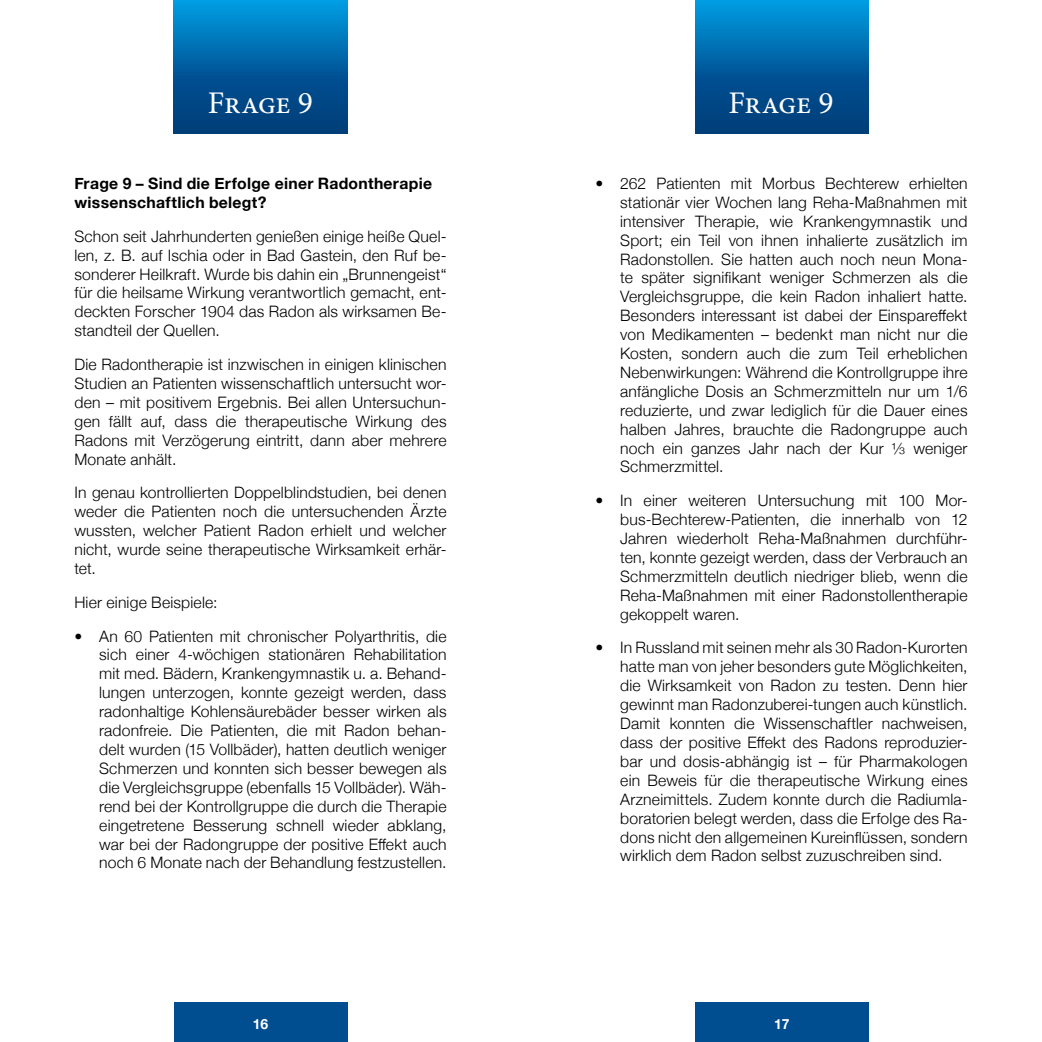
<style>
.page{position:relative;width:1042px;height:1042px;background:#fff}
.page>*{position:absolute;margin:0;border:0;box-sizing:border-box;transform-origin:0 0}
.t1{font:31.5px "Minion Pro";letter-spacing:-.015em;color:#fff}
.t2{font:300 15.75px/18.9px "Helvetica Neue";letter-spacing:.01em;color:#000;text-align:justify}
.t3{font:700 15.75px/18.9px "Helvetica Neue";letter-spacing:.02em;color:#000}
.t4{font:700 14px "Helvetica Neue";color:#fff}
</style>
<div class="page">
<div style="left:695px;top:0;width:174px;height:134px;background:linear-gradient(to bottom,#0095dc,#00316d)"></div>
<div style="left:174px;top:0;width:173px;height:134px;background:linear-gradient(to bottom,#0096dd,#00316d)"></div>
<div style="left:695px;top:1002px;width:174px;height:40px;background:#004d90"></div>
<div style="left:174px;top:1002px;width:173px;height:40px;background:#004d90"></div>
<h1 class="t1" style="left:208px;top:82px;width:106px">Frage 9</h1>
<p class="t3" style="left:74px;top:174px;width:359px">Frage 9 – Sind die Erfolge einer Radontherapie wissenschaftlich belegt?</p>
<p class="t2" style="left:74px;top:225px;width:374px">Schon seit Jahrhunderten genießen einige heiße Quel&shy;len, z. B. auf Ischia oder in Bad Gastein, den Ruf be&shy;sonderer Heilkraft. Wurde bis dahin ein „Brunnengeist“ für die heilsame Wirkung verantwortlich gemacht, ent&shy;deckten Forscher 1904 das Radon als wirksamen Be&shy;standteil der Quellen.</p>
<p class="t2" style="left:74px;top:354px;width:374px">Die Radontherapie ist inzwischen in einigen klinischen Studien an Patienten wissenschaftlich untersucht wor&shy;den – mit positivem Ergebnis. Bei allen Untersuchun&shy;gen fällt auf, dass die therapeutische Wirkung des Radons mit Verzögerung eintritt, dann aber mehrere Monate anhält.</p>
<p class="t2" style="left:74px;top:482px;width:374px">In genau kontrollierten Doppelblindstudien, bei denen weder die Patienten noch die untersuchenden Ärzte wussten, welcher Patient Radon erhielt und welcher nicht, wurde seine therapeutische Wirksamkeit erhär&shy;tet.</p>
<p class="t2" style="left:74px;top:591px;width:144px">Hier einige Beispiele:</p>
<p class="t2" style="left:99px;top:625px;width:349px;text-indent:-25px">• An 60 Patienten mit chronischer Polyarthritis, die sich einer 4-wöchigen stationären Rehabilitation mit med. Bädern, Krankengymnastik u. a. Behand&shy;lungen unterzogen, konnte gezeigt werden, dass radonhaltige Kohlensäurebäder besser wirken als radonfreie. Die Patienten, die mit Radon behan&shy;delt wurden (15 Vollbäder), hatten deutlich weniger Schmerzen und konnten sich besser bewegen als die Vergleichsgruppe (ebenfalls 15 Vollbäder). Wäh&shy;rend bei der Kontrollgruppe die durch die Therapie eingetretene Besserung schnell wieder abklang, war bei der Radongruppe der positive Effekt auch noch 6 Monate nach der Behandlung festzustellen.</p>
<h1 class="t1" style="left:728px;top:82px;width:106px">Frage 9</h1>
<p class="t2" style="left:620px;top:173px;width:349px;text-indent:-25px">• 262 Patienten mit Morbus Bechterew erhielten stationär vier Wochen lang Reha-Maßnahmen mit intensiver Therapie, wie Krankengymnastik und Sport; ein Teil von ihnen inhalierte zusätzlich im Radonstollen. Sie hatten auch noch neun Mona&shy;te später signifikant weniger Schmerzen als die Vergleichsgruppe, die kein Radon inhaliert hatte.<br>Besonders interessant ist dabei der Einspareffekt von Medikamenten – bedenkt man nicht nur die Kosten, sondern auch die zum Teil erheblichen Nebenwirkungen: Während die Kontrollgruppe ihre anfängliche Dosis an Schmerzmitteln nur um 1/6 reduzierte, und zwar lediglich für die Dauer eines halben Jahres, brauchte die Radongruppe auch noch ein ganzes Jahr nach der Kur ⅓ weniger Schmerzmittel.</p>
<p class="t2" style="left:620px;top:490px;width:349px;text-indent:-25px">• In einer weiteren Untersuchung mit 100 Mor&shy;bus-Bechterew-Patienten, die innerhalb von 12<br>Jahren wiederholt Reha-Maßnahmen durchführ&shy;ten, konnte gezeigt werden, dass der Verbrauch an Schmerzmitteln deutlich niedriger blieb, wenn die Reha-Maßnahmen mit einer Radonstollentherapie gekoppelt waren.</p>
<p class="t2" style="left:620px;top:637px;width:349px;text-indent:-25px">• In Russland mit seinen mehr als 30 Radon-Kurorten hatte man von jeher besonders gute Möglichkeiten, die Wirksamkeit von Radon zu testen. Denn hier gewinnt man Radonzuberei-tungen auch künstlich.<br>Damit konnten die Wissenschaftler nachweisen, dass der positive Effekt des Radons reproduzier&shy;bar und dosis-abhängig ist – für Pharmakologen ein Beweis für die therapeutische Wirkung eines Arzneimittels. Zudem konnte durch die Radiumla&shy;boratorien belegt werden, dass die Erfolge des Ra&shy;dons nicht den allgemeinen Kureinflüssen, sondern wirklich dem Radon selbst zuzuschreiben sind.</p>
<p class="t4" style="left:253px;top:1013px;width:17px">16</p>
<p class="t4" style="left:774px;top:1013px;width:17px">17</p>
</div>
